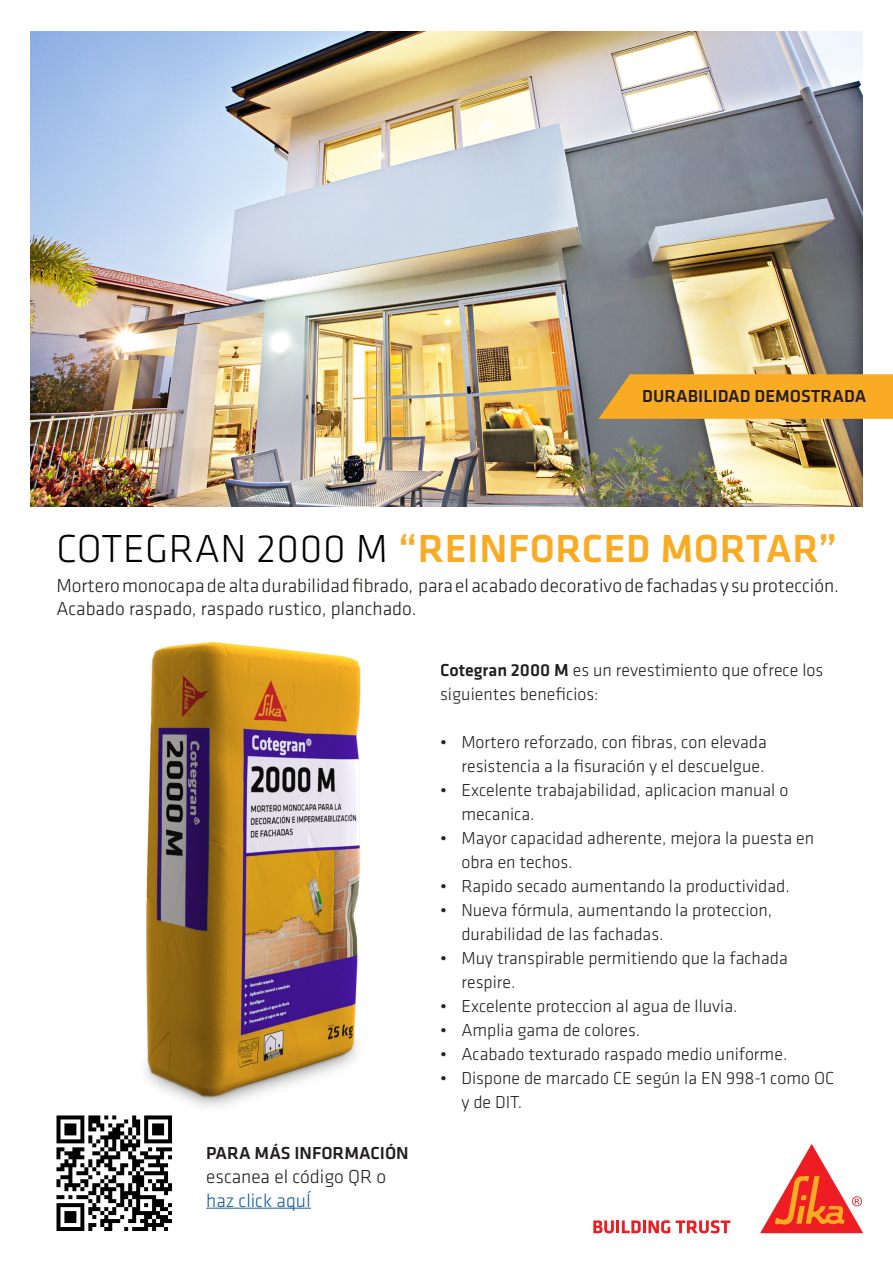
<style>
.page{position:relative;width:893px;height:1263px;background:#fff}
.page>*{position:absolute;margin:0;border:0;box-sizing:border-box;transform-origin:0 0}
.SI_Klavica_COVER_Tit{font:500 40.5px "Klavika";letter-spacing:.015em;color:#faab24}
.t1{font:300 19.5px/23.4px "Klavika";color:#1d1d1b}
.t2{font:300 19.5px/24px "Klavika";color:#231f20}
.t3{font:300 18px/24px "Klavika";color:#231f20}
.t4{font:500 18px "Klavika Basic";color:#231f20}
.t5{font:500 18px "Klavika";color:#231f20}
.s1{font-weight:300;color:#000}
.s2{color:#175d9e}
.s3{font-weight:500}
</style>
<div class="page">
<svg style="left:593px;top:1220px;width:77px;height:13px"></svg>
<svg style="left:676px;top:1220px;width:54px;height:13px"></svg>
<svg style="left:760px;top:1144px;width:103px;height:89px"></svg>
<hr style="left:206px;top:1208px;width:105px;height:1px;background:#175d9e">
<img style="left:56px;top:1115px;width:116px;height:116px">
<img style="left:31px;top:31px;width:831px;height:475px">
<svg style="left:598px;top:374px;width:295px;height:45px;background:#f2a82a"></svg>
<img style="left:146px;top:642px;width:215px;height:465px">
<p class="t4" style="left:642px;top:384px;width:226px">DURABILIDAD DEMOSTRADA</p>
<p class="SI_Klavica_COVER_Tit" style="left:56px;top:521px;width:782px"><span class="s1">COTEGRAN 2000 M</span> “REINFORCED MORTAR”</p>
<p class="t1" style="left:56px;top:574px;width:784px">Mortero monocapa de alta durabilidad fibrado, para el acabado decorativo de fachadas y su protección.<br>Acabado raspado, raspado rustico, planchado.</p>
<p class="t5" style="left:206px;top:1140px;width:204px">PARA MÁS INFORMACIÓN</p>
<p class="t2" style="left:206px;top:1164px;width:182px">escanea el código QR o <span class="s2">haz click aquÍ</span></p>
<p class="t3" style="left:440px;top:658px;width:385px"><span class="s3">Cotegran 2000 M</span> es un revestimiento que ofrece los siguientes beneficios:</p>
<p class="t3" style="left:440px;top:730px;width:328px;text-align:right">• Mortero reforzado, con fibras, con elevada resistencia a la fisuración y el descuelgue.</p>
<p class="t3" style="left:461px;top:778px;width:328px;text-indent:-21px">• Excelente trabajabilidad, aplicacion manual o mecanica.</p>
<p class="t3" style="left:461px;top:826px;width:354px;text-indent:-21px">• Mayor capacidad adherente, mejora la puesta en obra en techos.</p>
<p class="t3" style="left:440px;top:874px;width:351px">• Rapido secado aumentando la productividad.</p>
<p class="t3" style="left:461px;top:898px;width:312px;text-indent:-21px">• Nueva fórmula, aumentando la proteccion, durabilidad de las fachadas.</p>
<p class="t3" style="left:461px;top:946px;width:328px;text-indent:-21px">• Muy transpirable permitiendo que la fachada respire.</p>
<p class="t3" style="left:440px;top:994px;width:299px">• Excelente proteccion al agua de lluvia.</p>
<p class="t3" style="left:440px;top:1018px;width:202px">• Amplia gama de colores.</p>
<p class="t3" style="left:440px;top:1042px;width:349px">• Acabado texturado raspado medio uniforme.</p>
<p class="t3" style="left:461px;top:1066px;width:374px;text-indent:-21px">• Dispone de marcado CE según la EN 998-1 como OC y de DIT.</p>
</div>
